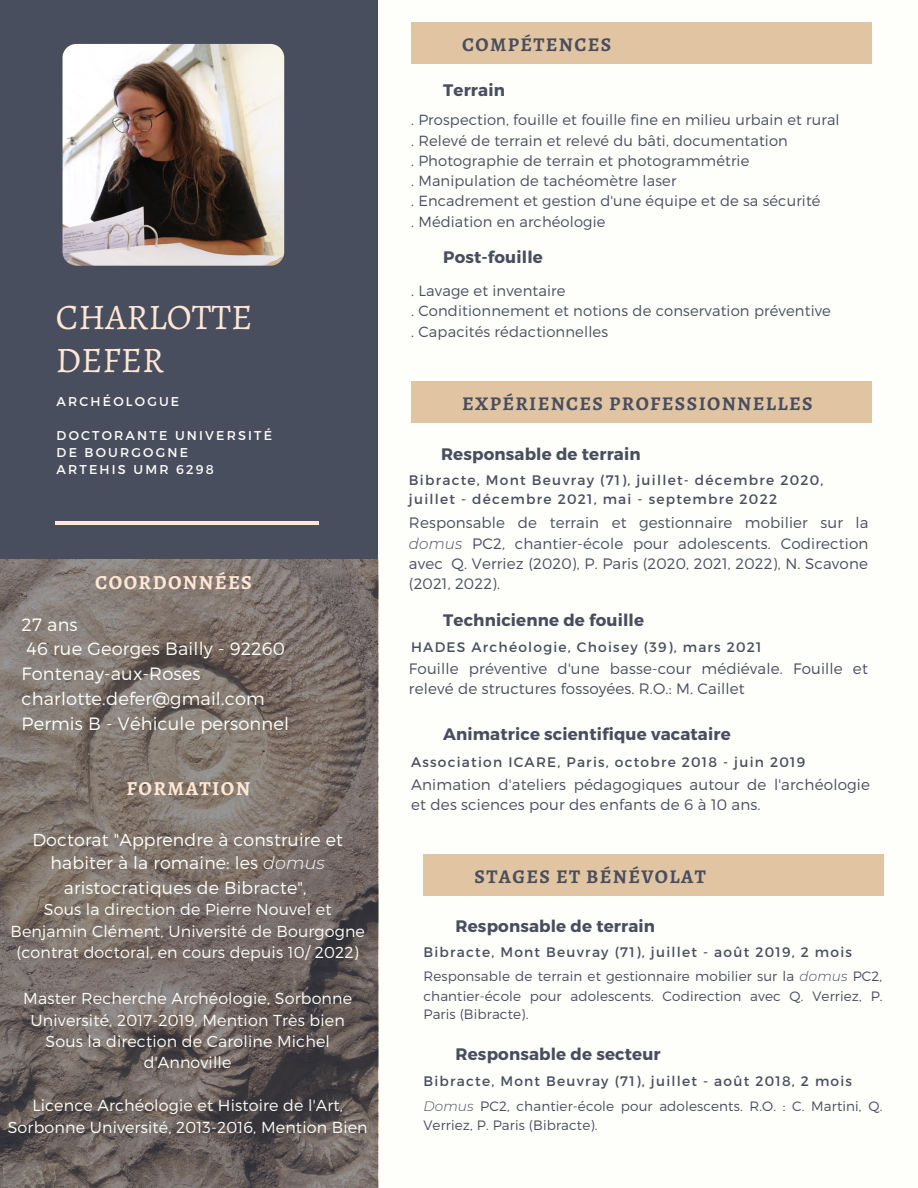
<style>
.page{position:relative;width:918px;height:1188px;background:#fefefa}
.page>*{position:absolute;margin:0;border:0;box-sizing:border-box;transform-origin:0 0}
.t1{font:36px/42.8px "Alegreya";color:#ffe7d4}
.t2{font:700 19.95px "Alegreya";letter-spacing:.07em;color:#ffe7d4}
.t3{font:700 19.5px "Alegreya";letter-spacing:.07em;color:#494e5f}
.t4{font:300 17.85px/24.8px "Montserrat";letter-spacing:.01em;color:#fefefa}
.t5{font:300 17.4px/24.2px "Montserrat";letter-spacing:.01em;color:#fefefa;text-align:center}
.t6{font:700 16.65px "Montserrat";letter-spacing:.01em;color:#494e5f}
.t7{font:300 15.9px/21.3px "Montserrat";letter-spacing:.01em;color:#fefefa;text-align:center}
.t8{font:300 15.15px/20.2px "Montserrat";letter-spacing:.01em;color:#494e5f}
.t9{font:300 15px/20.2px "Montserrat";letter-spacing:.01em;color:#494e5f}
.t10{font:300 14.7px/20.2px "Montserrat";letter-spacing:.01em;color:#494e5f}
.t11{font:13.8px/19.2px "Montserrat";letter-spacing:.09em;color:#494e5f}
.t12{font:300 13.5px/18.6px "Montserrat";letter-spacing:.01em;color:#494e5f;text-align:justify}
.t13{font:12.75px/16.8px "Montserrat";letter-spacing:.17em;color:#fefefa}
.s1{font-style:italic}
</style>
<div class="page">
<div style="left:0;top:0;width:377px;height:1188px;background:#494e5f"></div>
<div style="left:411px;top:22px;width:460px;height:42px;background:#e1c5a3"></div>
<img style="left:0;top:560px;width:378px;height:627px">
<hr style="left:56px;top:521px;width:263px;height:3px;background:#ffe7d4">
<div style="left:411px;top:381px;width:460px;height:42px;background:#e1c5a3"></div>
<img style="left:63px;top:44px;width:221px;height:222px;border-radius:14px">
<div style="left:423px;top:854px;width:461px;height:42px;background:#e1c5a3"></div>
<h1 class="t1" style="left:56px;top:296px;width:198px">CHARLOTTE<br>DEFER</h1>
<p class="t13" style="left:57px;top:393px;width:124px">ARCHÉOLOGUE</p>
<p class="t13" style="left:57px;top:427px;width:217px">DOCTORANTE UNIVERSITÉ<br>DE BOURGOGNE<br>ARTEHIS UMR 6298</p>
<h2 class="t2" style="left:95px;top:569px;width:158px">COORDONNÉES</h2>
<p class="t4" style="left:22px;top:611px;width:269px">27 ans<br>46 rue Georges Bailly - 92260<br>Fontenay-aux-Roses charlotte.defer@gmail.com<br>Permis B - Véhicule personnel</p>
<h2 class="t2" style="left:127px;top:775px;width:125px">FORMATION</h2>
<p class="t5" style="left:32px;top:826px;width:312px">Doctorat "Apprendre à construire et habiter à la romaine: les <span class="s1">domus </span>aristocratiques de Bibracte",</p>
<p class="t7" style="left:10px;top:898px;width:356px">Sous la direction de Pierre Nouvel et<br>Benjamin Clément, Université de Bourgogne (contrat doctoral, en cours depuis 10/ 2022)</p>
<p class="t7" style="left:23px;top:987px;width:330px">Master Recherche Archéologie, Sorbonne Université, 2017-2019, Mention Très bien Sous la direction de Caroline Michel d'Annoville</p>
<p class="t7" style="left:8px;top:1094px;width:361px">Licence Archéologie et Histoire de l'Art,<br>Sorbonne Université, 2013-2016, Mention Bien</p>
<h3 class="t3" style="left:462px;top:31px;width:151px">COMPÉTENCES</h3>
<p class="t6" style="left:443px;top:79px;width:63px">Terrain</p>
<p class="t10" style="left:411px;top:109px;width:430px">. Prospection, fouille et fouille fine en milieu urbain et rural . Relevé de terrain et relevé du bâti, documentation<br>. Photographie de terrain et photogrammétrie<br>. Manipulation de tachéomètre laser<br>. Encadrement et gestion d'une équipe et de sa sécurité<br>. Médiation en archéologie</p>
<p class="t6" style="left:443px;top:246px;width:101px">Post-fouille</p>
<p class="t10" style="left:411px;top:280px;width:421px">. Lavage et inventaire<br>. Conditionnement et notions de conservation préventive . Capacités rédactionnelles</p>
<h3 class="t3" style="left:462px;top:390px;width:352px">EXPÉRIENCES PROFESSIONNELLES</h3>
<p class="t6" style="left:441px;top:443px;width:201px">Responsable de terrain</p>
<p class="t11" style="left:409px;top:470px;width:416px">Bibracte, Mont Beuvray (71), juillet- décembre 2020, juillet - décembre 2021, mai - septembre 2022</p>
<p class="t9" style="left:409px;top:512px;width:461px;text-align:justify">Responsable de terrain et gestionnaire mobilier sur la <span class="s1">domus</span> PC2, chantier-école pour adolescents. Codirection avec Q. Verriez (2020), P. Paris (2020, 2021, 2022), N. Scavone (2021, 2022).</p>
<p class="t6" style="left:443px;top:609px;width:202px">Technicienne de fouille</p>
<p class="t11" style="left:411px;top:637px;width:352px">HADES Archéologie, Choisey (39), mars 2021</p>
<p class="t9" style="left:409px;top:658px;width:460px">Fouille préventive d'une basse-cour médiévale. Fouille et relevé de structures fossoyées. R.O.: M. Caillet</p>
<p class="t6" style="left:443px;top:724px;width:289px">Animatrice scientifique vacataire</p>
<p class="t8" style="left:411px;top:773px;width:460px">Animation d'ateliers pédagogiques autour de l'archéologie et des sciences pour des enfants de 6 à 10 ans.</p>
<p class="t11" style="left:411px;top:752px;width:396px">Association ICARE, Paris, octobre 2018 - juin 2019</p>
<h3 class="t3" style="left:475px;top:863px;width:233px">STAGES ET BÉNÉVOLAT</h3>
<p class="t6" style="left:456px;top:915px;width:201px">Responsable de terrain</p>
<p class="t12" style="left:423px;top:967px;width:461px">Responsable de terrain et gestionnaire mobilier sur la <span class="s1">domus</span> PC2, chantier-école pour adolescents. Codirection avec Q. Verriez, P.<br>Paris (Bibracte).</p>
<p class="t11" style="left:423px;top:942px;width:430px">Bibracte, Mont Beuvray (71), juillet - août 2019, 2 mois</p>
<p class="t6" style="left:456px;top:1043px;width:207px">Responsable de secteur</p>
<p class="t12" style="left:423px;top:1096px;width:460px;line-height:19.2px"><span class="s1">Domus</span> PC2, chantier-école pour adolescents. R.O. : C. Martini, Q.<br>Verriez, P. Paris (Bibracte).</p>
<p class="t11" style="left:423px;top:1071px;width:430px">Bibracte, Mont Beuvray (71), juillet - août 2018, 2 mois</p>
</div>
